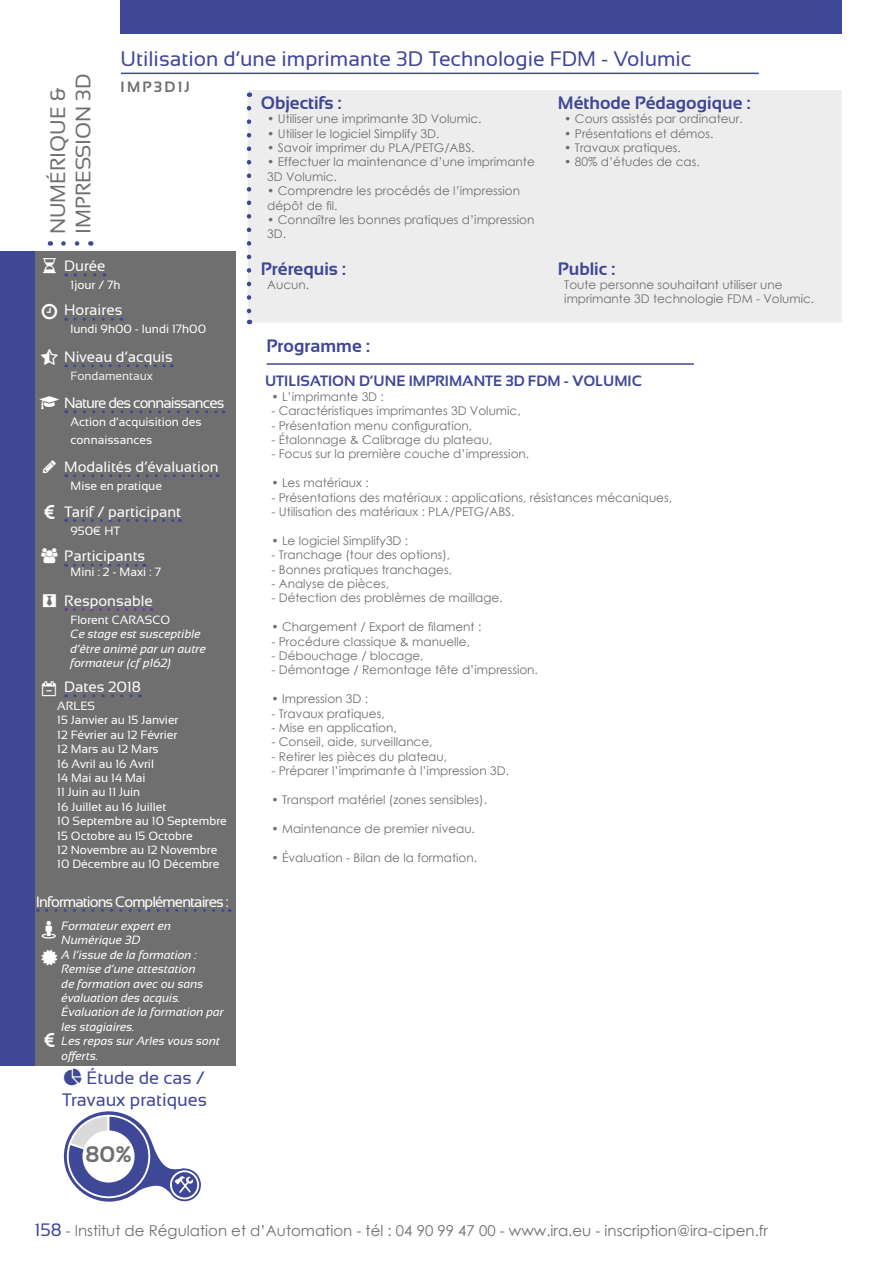
<style>
.page{position:relative;width:893px;height:1263px;background:#fff}
.page>*{position:absolute;margin:0;border:0;box-sizing:border-box;transform-origin:0 0}
.t1{font:700 22.5px "Sansation";color:#706f6f}
.t2{font:21px "Sansation";color:#3f4797}
.t3{font:21px/25.2px "Sansation";color:#706f6f}
.t4{font:700 18px "Sansation";color:#3f4797}
.t5{font:18px/21.6px "Sansation";color:#3f4797;text-align:right}
.t6{font:15px "Sansation";color:#fff}
.t7{font:15px "Century Gothic";color:#706f6f}
.t8{font:15px "Sansation";letter-spacing:-.06em;color:#fff}
.t9{font:700 15px "Sansation";color:#3f4797}
.t10{font:700 15px "Sansation";letter-spacing:.15em;color:#706f6f}
.t11{font:12px/14.4px "Century Gothic";color:#706f6f}
.t12{font:12px/14.4px "Sansation";color:#fff}
.t13{font:italic 12px/14.4px "Sansation";color:#fff}
.t14{font:12px "Sansation";color:#ededed}
.s1{font-family:"Sansation";font-size:18px;color:#3f4797}
</style>
<div class="page">
<div style="left:34px;top:252px;width:202px;height:814px;background:#706f6f"></div>
<div style="left:121px;top:0;width:721px;height:34px;background:#3f4797"></div>
<div style="left:0;top:252px;width:34px;height:814px;background:#3f4797"></div>
<svg style="left:63px;top:241px;width:17px;height:5px"></svg>
<hr style="left:121px;top:73px;width:638px;height:1px;background:#3f4797">
<div style="left:248px;top:90px;width:594px;height:233px;background:#ededed"></div>
<hr style="left:267px;top:363px;width:427px;height:2px;background:#3f4797">
<svg style="left:247px;top:108px;width:4px;height:216px"></svg>
<svg style="left:75px;top:694px;width:65px;height:3px"></svg>
<svg style="left:74px;top:519px;width:107px;height:3px"></svg>
<svg style="left:74px;top:564px;width:71px;height:3px"></svg>
<svg style="left:75px;top:318px;width:47px;height:3px"></svg>
<svg style="left:75px;top:273px;width:30px;height:3px"></svg>
<svg style="left:74px;top:364px;width:98px;height:3px"></svg>
<svg style="left:75px;top:410px;width:149px;height:3px"></svg>
<svg style="left:75px;top:474px;width:143px;height:3px"></svg>
<svg style="left:74px;top:608px;width:78px;height:3px"></svg>
<svg style="left:168px;top:1168px;width:33px;height:33px"></svg>
<div style="left:170px;top:1170px;width:29px;height:29px;border:2px solid #fff;border-radius:50%"></div>
<svg style="left:64px;top:1111px;width:129px;height:91px"></svg>
<div style="left:83px;top:1131px;width:51px;height:50px;background:#fff;border-radius:50%"></div>
<div style="left:82px;top:1130px;width:53px;height:52px;border:2px solid #fff;border-radius:50%"></div>
<svg style="left:47px;top:909px;width:183px;height:3px"></svg>
<h2 class="t3" style="left:45px;top:234px;width:162px;rotate:-90deg">NUMÉRIQUE &amp;<br>IMPRESSION 3D</h2>
<h2 class="t2" style="left:121px;top:47px;width:572px">Utilisation d’une imprimante 3D Technologie FDM - Volumic</h2>
<h3 class="t4" style="left:261px;top:93px;width:82px">Objectifs :</h3>
<p class="t11" style="left:267px;top:112px;width:216px">• Utiliser une imprimante 3D Volumic.</p>
<p class="t11" style="left:267px;top:126px;width:174px">• Utiliser le logiciel Simplify 3D.</p>
<p class="t11" style="left:267px;top:140px;width:209px">• Savoir imprimer du PLA/PETG/ABS.</p>
<p class="t11" style="left:267px;top:155px;width:269px">• Effectuer la maintenance d’une imprimante<br>3D Volumic.</p>
<p class="t11" style="left:267px;top:184px;width:254px">• Comprendre les procédés de l’impression dépôt de fil.</p>
<p class="t11" style="left:267px;top:212px;width:269px">• Connaître les bonnes pratiques d’impression<br>3D.</p>
<p class="t10" style="left:121px;top:79px;width:71px">IMP3D1J</p>
<h3 class="t4" style="left:558px;top:93px;width:194px">Méthode Pédagogique :</h3>
<p class="t11" style="left:564px;top:112px;width:180px">• Cours assistés par ordinateur.</p>
<p class="t11" style="left:564px;top:126px;width:151px">• Présentations et démos.</p>
<p class="t11" style="left:564px;top:140px;width:118px">• Travaux pratiques.</p>
<p class="t11" style="left:564px;top:155px;width:137px">• 80% d’études de cas.</p>
<p class="t6" style="left:64px;top:258px;width:43px">Durée</p>
<p class="t12" style="left:71px;top:278px;width:51px">1jour / 7h</p>
<p class="t6" style="left:64px;top:302px;width:60px">Horaires</p>
<p class="t12" style="left:71px;top:322px;width:137px">lundi 9h00 - lundi 17h00</p>
<p class="t6" style="left:64px;top:348px;width:110px">Niveau d’acquis</p>
<p class="t14" style="left:71px;top:369px;width:84px">Fondamentaux</p>
<p class="t8" style="left:64px;top:394px;width:162px">Nature des connaissances</p>
<p class="t12" style="left:71px;top:413px;width:132px;line-height:18px">Action d’acquisition des connaissances</p>
<p class="t6" style="left:64px;top:458px;width:156px">Modalités d’évaluation</p>
<p class="t12" style="left:71px;top:479px;width:93px">Mise en pratique</p>
<p class="t6" style="left:64px;top:503px;width:118px">Tarif / participant</p>
<p class="t12" style="left:71px;top:523px;width:51px">950€ HT</p>
<p class="t6" style="left:64px;top:548px;width:83px">Participants</p>
<p class="t12" style="left:71px;top:564px;width:92px">Mini : 2 - Maxi : 7</p>
<p class="t6" style="left:64px;top:592px;width:90px">Responsable</p>
<p class="t12" style="left:71px;top:612px;width:101px">Florent CARASCO</p>
<p class="t13" style="left:71px;top:627px;width:137px">Ce stage est susceptible d’être animé par un autre formateur (cf p162)</p>
<p class="t6" style="left:64px;top:678px;width:78px">Dates 2018</p>
<p class="t12" style="left:57px;top:699px;width:171px">ARLES<br>15 Janvier au 15 Janvier<br>12 Février au 12 Février<br>12 Mars au 12 Mars<br>16 Avril au 16 Avril<br>14 Mai au 14 Mai<br>11 Juin au 11 Juin<br>16 Juillet au 16 Juillet<br>10 Septembre au 10 Septembre<br>15 Octobre au 15 Octobre<br>12 Novembre au 12 Novembre<br>10 Décembre au 10 Décembre</p>
<p class="t8" style="left:36px;top:893px;width:194px">Informations Complémentaires :</p>
<p class="t13" style="left:62px;top:919px;width:164px">Formateur expert en<br>Numérique 3D<br>A l’issue de la formation :<br>Remise d’une attestation<br>de formation avec ou sans évaluation des acquis.<br>Évaluation de la formation par les stagiaires.<br>Les repas sur Arles vous sont offerts.</p>
<h3 class="t5" style="left:62px;top:1067px;width:147px">Étude de cas /<br>Travaux pratiques</h3>
<h1 class="t1" style="left:86px;top:1141px;width:48px">80%</h1>
<h3 class="t4" style="left:261px;top:258px;width:87px">Prérequis :</h3>
<p class="t11" style="left:267px;top:277px;width:43px">Aucun.</p>
<h3 class="t4" style="left:267px;top:336px;width:105px">Programme :</h3>
<h3 class="t4" style="left:558px;top:258px;width:59px">Public :</h3>
<p class="t11" style="left:564px;top:277px;width:251px">Toute personne souhaitant utiliser une imprimante 3D technologie FDM - Volumic.</p>
<p class="t9" style="left:265px;top:373px;width:378px">UTILISATION D’UNE IMPRIMANTE 3D FDM - VOLUMIC</p>
<p class="t11" style="left:271px;top:389px;width:114px">• L’imprimante 3D :</p>
<p class="t11" style="left:271px;top:403px;width:251px">- Caractéristiques imprimantes 3D Volumic,</p>
<p class="t11" style="left:271px;top:418px;width:202px">- Présentation menu configuration,</p>
<p class="t11" style="left:271px;top:432px;width:222px">- Étalonnage &amp; Calibrage du plateau,</p>
<p class="t11" style="left:271px;top:447px;width:259px">- Focus sur la première couche d’impression.</p>
<p class="t11" style="left:271px;top:475px;width:99px">• Les matériaux :</p>
<p class="t11" style="left:271px;top:490px;width:402px">- Présentations des matériaux : applications, résistances mécaniques,</p>
<p class="t11" style="left:271px;top:504px;width:245px">- Utilisation des matériaux : PLA/PETG/ABS.</p>
<p class="t11" style="left:271px;top:533px;width:138px">• Le logiciel Simplify3D :</p>
<p class="t11" style="left:271px;top:547px;width:180px">- Tranchage (tour des options),</p>
<p class="t11" style="left:271px;top:562px;width:182px">- Bonnes pratiques tranchages,</p>
<p class="t11" style="left:271px;top:576px;width:119px">- Analyse de pièces,</p>
<p class="t11" style="left:271px;top:591px;width:233px">- Détection des problèmes de maillage.</p>
<p class="t11" style="left:271px;top:619px;width:211px">• Chargement / Export de filament :</p>
<p class="t11" style="left:271px;top:634px;width:200px">- Procédure classique &amp; manuelle,</p>
<p class="t11" style="left:271px;top:648px;width:154px">- Débouchage / blocage,</p>
<p class="t11" style="left:271px;top:663px;width:268px">- Démontage / Remontage tête d’impression.</p>
<p class="t11" style="left:271px;top:691px;width:98px">• Impression 3D :</p>
<p class="t11" style="left:271px;top:706px;width:115px">- Travaux pratiques,</p>
<p class="t11" style="left:271px;top:720px;width:127px">- Mise en application,</p>
<p class="t11" style="left:271px;top:735px;width:163px">- Conseil, aide, surveillance,</p>
<p class="t11" style="left:271px;top:749px;width:177px">- Retirer les pièces du plateau,</p>
<p class="t11" style="left:271px;top:763px;width:239px">- Préparer l’imprimante à l’impression 3D.</p>
<p class="t11" style="left:271px;top:792px;width:217px">• Transport matériel (zones sensibles).</p>
<p class="t11" style="left:271px;top:821px;width:205px">• Maintenance de premier niveau.</p>
<p class="t11" style="left:271px;top:850px;width:207px">• Évaluation - Bilan de la formation.</p>
<p class="t7" style="left:35px;top:1220px;width:735px"><span class="s1">158</span> - Institut de Régulation et d’Automation - tél : 04 90 99 47 00 - www.ira.eu - inscription@ira-cipen.fr</p>
</div>
